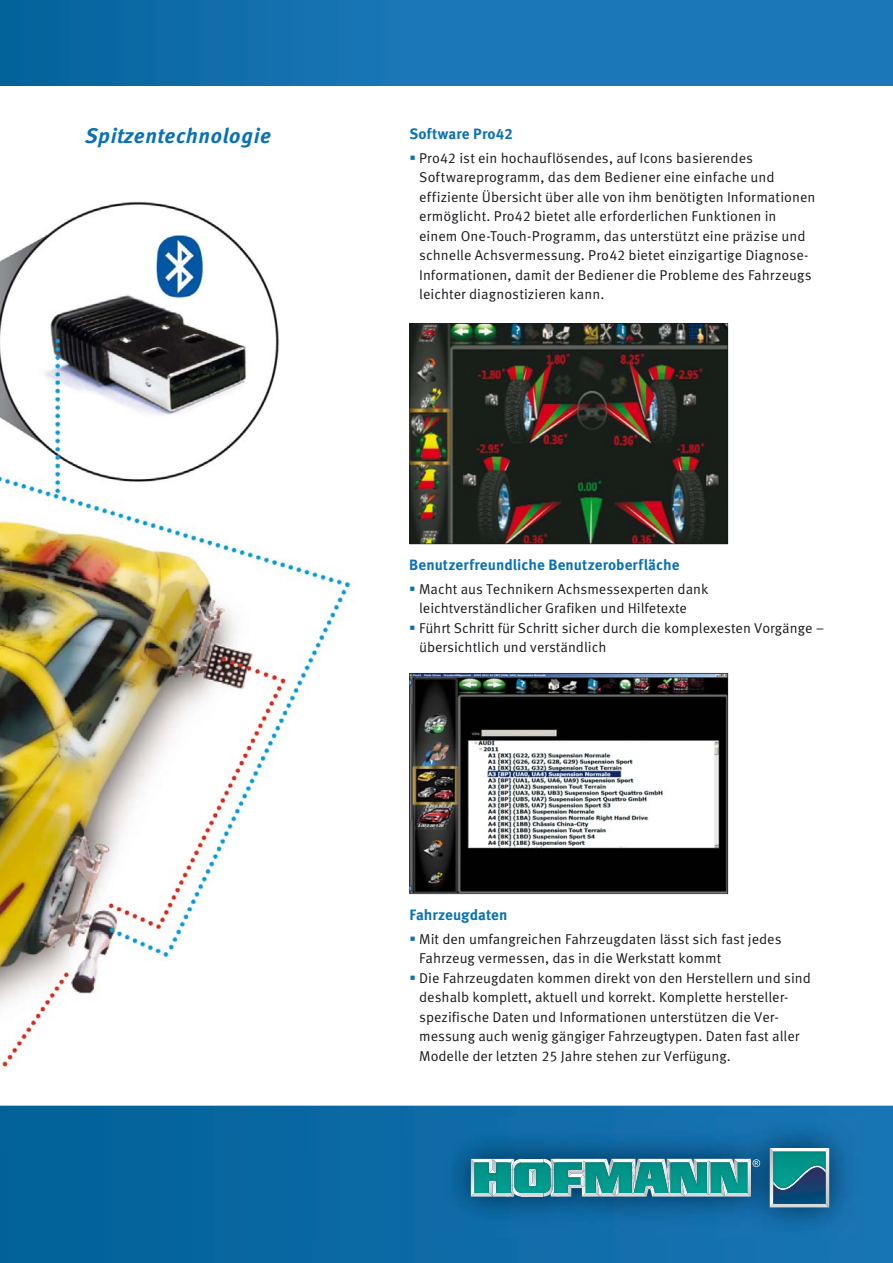
<style>
.page{position:relative;width:893px;height:1263px;background:#fff}
.page>*{position:absolute;margin:0;border:0;box-sizing:border-box;transform-origin:0 0}
.t1{font:italic 700 21px "Meta Pro";letter-spacing:.03em;color:#0a71b4}
.t2{font:700 15px "Meta Pro";letter-spacing:.005em;color:#0a71b4}
.t3{font:14.25px/19.5px "Meta Pro";color:#1a171c}
.s1{color:#0a71b4}
</style>
<div class="page">
<svg style="left:0;top:1106px;width:893px;height:157px;background:#0a68a2"></svg>
<div style="left:0;top:0;width:893px;height:85px;background:linear-gradient(to right,#0a68a3,#217cbf)"></div>
<img style="left:441px;top:1117px;width:419px;height:121px">
<hr style="left:522px;top:1193px;width:21px;height:3px;background:#d9dadb">
<hr style="left:522px;top:1159px;width:21px;height:3px;background:#fff">
<svg style="left:471px;top:1159px;width:51px;height:37px"></svg>
<img style="left:474px;top:1162px;width:37px;height:31px">
<img style="left:514px;top:1162px;width:29px;height:31px">
<svg style="left:770px;top:1148px;width:59px;height:59px"></svg>
<img style="left:773px;top:1151px;width:53px;height:16px">
<svg style="left:543px;top:1159px;width:217px;height:37px;background:#49a7a4"></svg>
<img style="left:668px;top:1162px;width:2px;height:23px">
<img style="left:667px;top:1164px;width:3px;height:16px">
<img style="left:773px;top:1167px;width:53px;height:37px">
<img style="left:0;top:201px;width:352px;height:869px">
<img style="left:409px;top:323px;width:319px;height:221px">
<img style="left:409px;top:673px;width:319px;height:221px">
<h1 class="t1" style="left:85px;top:128px;width:187px">Spitzentechnologie</h1>
<p class="t2" style="left:409px;top:128px;width:105px">Software Pro42</p>
<p class="t3" style="left:419px;top:150px;width:398px;text-indent:-10px"><span class="s1">▪</span> Pro42 ist ein hochauflösendes, auf Icons basierendes Softwareprogramm, das dem Bediener eine einfache und effiziente Übersicht über alle von ihm benötigten Informationen ermöglicht. Pro42 bietet alle erforderlichen Funktionen in einem One-Touch-Programm, das unterstützt eine präzise und schnelle Achsvermessung. Pro42 bietet einzigartige Diagnose-Informationen, damit der Bediener die Probleme des Fahrzeugs leichter diagnostizieren kann.</p>
<p class="t2" style="left:409px;top:559px;width:272px">Benutzerfreundliche Benutzeroberfläche</p>
<p class="t3" style="left:419px;top:580px;width:291px;text-indent:-10px"><span class="s1">▪</span> Macht aus Technikern Achsmessexperten dank leichtverständlicher Grafiken und Hilfetexte</p>
<p class="t3" style="left:419px;top:619px;width:407px;text-indent:-10px"><span class="s1">▪</span> Führt Schritt für Schritt sicher durch die komplexesten Vorgänge – übersichtlich und verständlich</p>
<p class="t2" style="left:409px;top:909px;width:100px">Fahrzeugdaten</p>
<p class="t3" style="left:419px;top:930px;width:364px;text-indent:-10px"><span class="s1">▪</span> Mit den umfangreichen Fahrzeugdaten lässt sich fast jedes<br>Fahrzeug vermessen, das in die Werkstatt kommt</p>
<p class="t3" style="left:419px;top:969px;width:393px;text-indent:-10px"><span class="s1">▪</span> Die Fahrzeugdaten kommen direkt von den Herstellern und sind deshalb komplett, aktuell und korrekt. Komplette hersteller&shy;spezifische Daten und Informationen unterstützen die Ver&shy;messung auch wenig gängiger Fahrzeugtypen. Daten fast aller Modelle der letzten 25 Jahre stehen zur Verfügung.</p>
</div>
